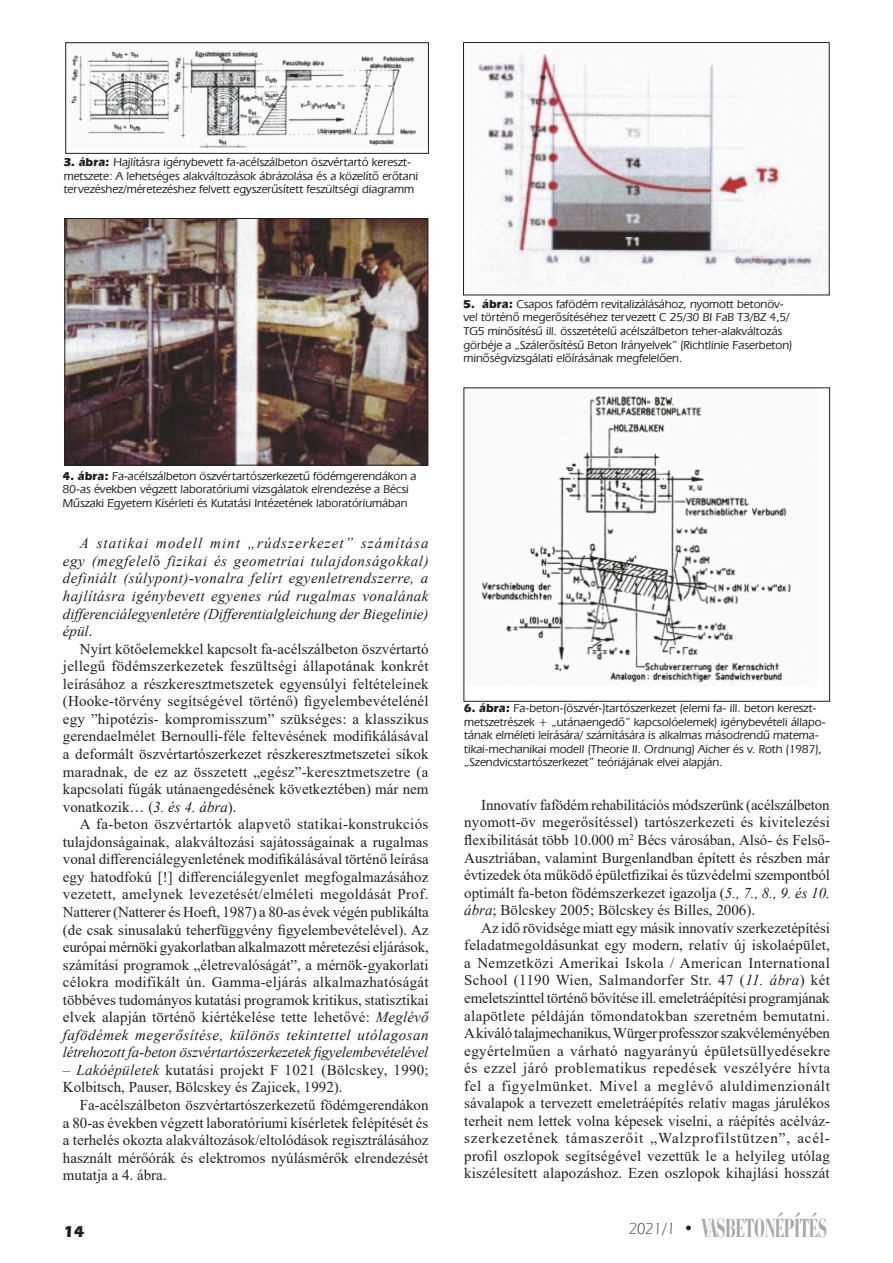
<style>
.page{position:relative;width:893px;height:1263px;background:#fff}
.page>*{position:absolute;margin:0;border:0;box-sizing:border-box;transform-origin:0 0}
.t1{font:27px "Bauer Bodoni BCHU Bold Condensed";color:#a8a9ad;scale:.75 1}
.t2{font:16.5px "Eras HU Bold";color:#231f20}
.t3{font:15px/17.5px "Times New Roman";color:#231f20;text-align:justify}
.t4{font:italic 15px/17.5px "Times New Roman";color:#231f20;text-align:justify}
.Ábra_szoveg{font:12px/13.5px "Eras Med HU Medium";color:#231f20}
.s1{font-family:"Eras HU Bold"}
.s2{font-style:normal}
.s3{font-style:italic}
.s4{font-family:"Eras Lt HU Light";font-size:16.5px;color:#231f20}
.s5{font-family:"Eras HU Bold";font-size:16.5px;color:#231f20}
</style>
<div class="page">
<img style="left:70px;top:50px;width:347px;height:98px">
<div style="left:65px;top:42px;width:364px;height:112px;border:1px solid #231f20"></div>
<img style="left:66px;top:220px;width:360px;height:243px">
<div style="left:64px;top:218px;width:364px;height:247px;border:1px solid #231f20"></div>
<img style="left:478px;top:53px;width:343px;height:234px">
<div style="left:463px;top:42px;width:367px;height:253px;border:1px solid #231f20"></div>
<img style="left:481px;top:396px;width:310px;height:287px">
<div style="left:463px;top:387px;width:367px;height:315px;border:1px solid #231f20"></div>
<p class="Ábra_szoveg" style="left:64px;top:155px;width:356px"><span class="s1">3. ábra:</span> Hajlításra igénybevett fa-acélszálbeton öszvértartó kereszt&shy;metszete: A lehetséges alakváltozások ábrázolása és a közelítô erôtani tervezéshez/méretezéshez felvett egyszerûsített feszültségi diagramm</p>
<p class="Ábra_szoveg" style="left:463px;top:297px;width:330px"><span class="s1">5. ábra:</span> Csapos fafödém revitalizálásához, nyomott betonöv&shy;vel történô megerôsítéséhez tervezett C 25/30 BI FaB T3/BZ 4,5/ TG5 minôsítésû ill. összetételû acélszálbeton teher-alakváltozás görbéje a „Szálerôsítésû Beton Irányelvek” (Richtlinie Faserbeton) minôségvizsgálati elôírásának megfelelôen.</p>
<p class="Ábra_szoveg" style="left:63px;top:469px;width:355px"><span class="s1">4. ábra:</span> Fa-acélszálbeton öszvértartószerkezetû födémgerendákon a<br>80-as években végzett laboratóriumi vizsgálatok elrendezése a Bécsi<br>Mûszaki Egyetem Kísérleti és Kutatási Intézetének laboratóriumában</p>
<p class="t4" style="left:63px;top:534px;width:367px;text-indent:17px">A statikai modell mint „rúdszerkezet” számítása egy (megfelel<span class="s2">ő</span> fizikai és geometriai tulajdonságokkal) definiált (súlypont)-vonalra felírt egyenletrendszerre, a hajlításra igénybevett egyenes rúd rugalmas vonalának differenciálegyenletére (Differentialgleichung der Biegelinie) épül<span class="s2">.</span></p>
<p class="t3" style="left:63px;top:639px;width:367px;text-indent:17px">Nyírt kötőelemekkel kapcsolt fa-acélszálbeton öszvértartó jellegű födémszerkezetek feszültségi állapotának konkrét leírásához a részkeresztmetszetek egyensúlyi feltételeinek (Hooke-törvény segítségével történő) figyelembevételénél egy ”hipotézis- kompromisszum” szükséges: a klasszikus gerendaelmélet Bernoulli-féle feltevésének modifikálásával a deformált öszvértartószerkezet részkeresztmetszetei síkok maradnak, de ez az összetett „egész”-keresztmetszetre (a kapcsolati fúgák utánaengedésének következtében) már nem vonatkozik… (<span class="s3">3. és 4. ábra</span>).</p>
<p class="t3" style="left:63px;top:815px;width:367px;text-indent:17px">A fa-beton öszvértartók alapvető statikai-konstrukciós tulajdonságainak, alakváltozási sajátosságainak a rugalmas vonal differenciálegyenletének modifikálásával történő leírása egy hatodfokú [!] differenciálegyenlet megfogalmazásához vezetett, amelynek levezetését/elméleti megoldását Prof.<br>Natterer (Natterer és Hoeft, 1987) a 80-as évek végén publikálta (de csak sinusalakú teherfüggvény figyelembevételével). Az európai mérnöki gyakorlatban alkalmazott méretezési eljárások, számítási programok „életrevalóságát”, a mérnök-gyakorlati célokra modifikált ún. Gamma-eljárás alkalmazhatóságát többéves tudományos kutatási programok kritikus, statisztikai elvek alapján történő kiértékelése tette lehetővé: <span class="s3">Meglévő fafödémek megerősítése, különös tekintettel utólagosan létrehozott fa-beton öszvértartószerkezetek figyelembevételével</span></p>
<p class="t3" style="left:63px;top:1061px;width:367px"><span class="s3">– Lakóépületek</span> kutatási projekt F 1021 (Bölcskey, 1990;<br>Kolbitsch, Pauser, Bölcskey és Zajicek, 1992).</p>
<p class="t3" style="left:63px;top:1096px;width:367px;text-indent:17px">Fa-acélszálbeton öszvértartószerkezetű födémgerendákon a 80-as években végzett laboratóriumi kísérletek felépítését és a terhelés okozta alakváltozások/eltolódások regisztrálásához használt mérőórák és elektromos nyúlásmérők elrendezését mutatja a 4. ábra.</p>
<p class="t2" style="left:64px;top:1221px;width:22px">14</p>
<p class="Ábra_szoveg" style="left:464px;top:701px;width:363px"><span class="s1">6. ábra:</span> Fa-beton-(öszvér-)tartószerkezet (elemi fa- ill. beton kereszt&shy;metszetrészek + „utánaengedô” kapcsolóelemek) igénybevételi állapo&shy;tának elméleti leírására/ számítására is alkalmas másodrendû matema&shy;tikai-mechanikai modell (Theorie II. Ordnung) Aicher és v. Roth (1987), „Szendvicstartószerkezet” teóriájának elvei alapján.</p>
<p class="t3" style="left:464px;top:795px;width:367px;text-indent:17px">Innovatív fafödém rehabilitációs módszerünk (acélszálbeton nyomott-öv megerősítéssel) tartószerkezeti és kivitelezési flexibilitását több 10.000 m<sup>2</sup> Bécs városában, Alsó- és Felső-Ausztriában, valamint Burgenlandban épített és részben már évtizedek óta működő épületfizikai és tűzvédelmi szempontból optimált fa-beton födémszerkezet igazolja (<span class="s3">5., 7., 8., 9. és 10. ábra</span>; Bölcskey 2005; Bölcskey és Billes, 2006).</p>
<p class="t3" style="left:464px;top:918px;width:367px;text-indent:17px">Az idő rövidsége miatt egy másik innovatív szerkezetépítési feladatmegoldásunkat egy modern, relatív új iskolaépület, a Nemzetközi Amerikai Iskola / American International School (1190 Wien, Salmandorfer Str. 47 (<span class="s3">11. ábra</span>) két emeletszinttel történő bővítése ill. emeletráépítési programjának alapötlete példáján tőmondatokban szeretném bemutatni.<br>A kiváló talajmechanikus, Würger professzor szakvéleményében egyértelműen a várható nagyarányú épületsüllyedésekre és ezzel járó problematikus repedések veszélyére hívta fel a figyelmünket. Mivel a meglévő aluldimenzionált sávalapok a tervezett emeletráépítés relatív magas járulékos terheit nem lettek volna képesek viselni, a ráépítés acélváz&shy;szerkezetének támaszerőit „Walzprofilstützen”, acél&shy;profil oszlopok segítségével vezettük le a helyileg utólag kiszélesített alapozáshoz. Ezen oszlopok kihajlási hosszát</p>
<h1 class="t1" style="left:629px;top:1211px;width:266px"><span class="s4">2021/1</span> <span class="s5">•</span> VASBETONÉPÍTÉS</h1>
</div>
